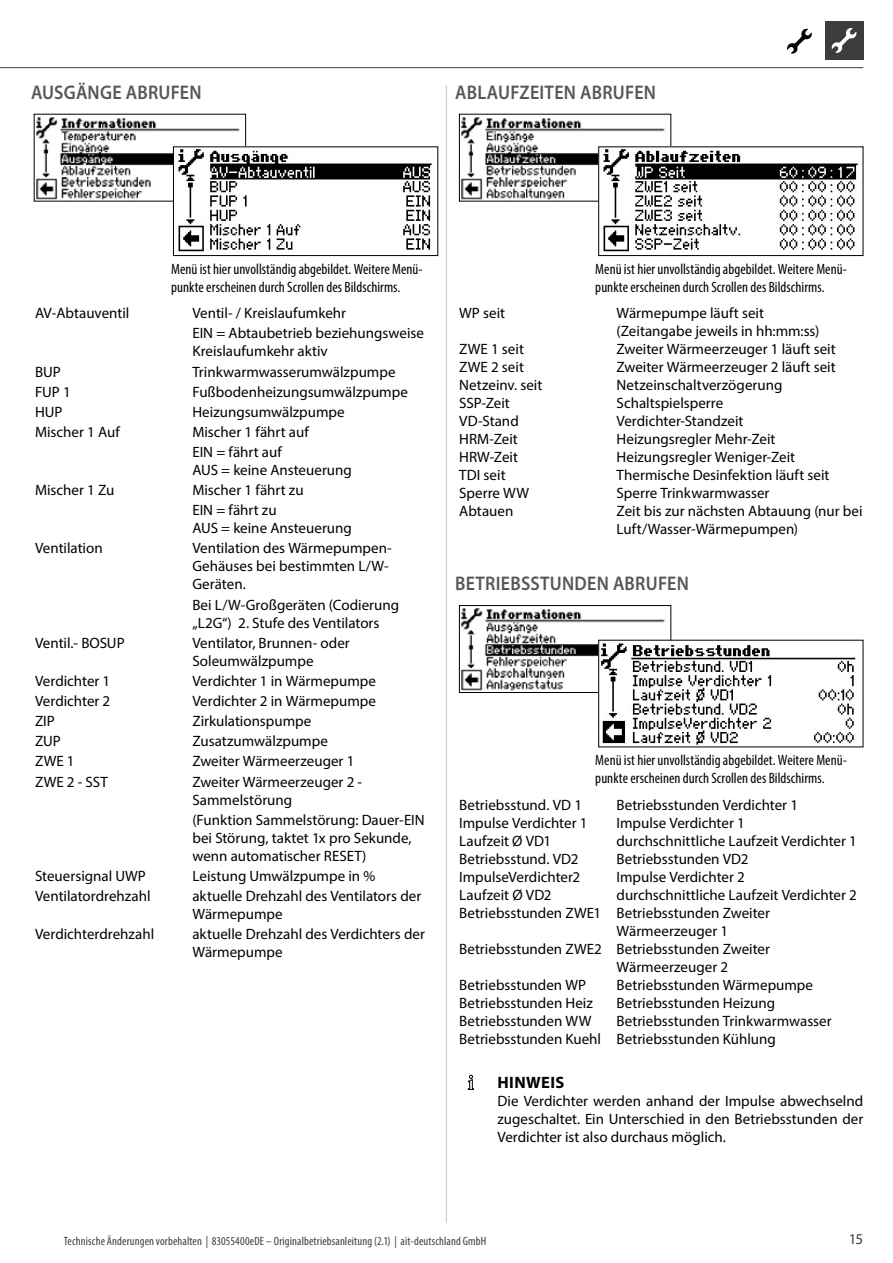
<style>
.page{position:relative;width:893px;height:1263px;background:#fff}
.page>*{position:absolute;margin:0;border:0;box-sizing:border-box;transform-origin:0 0}
.t1{font:600 19.8px "Myriad Pro";letter-spacing:.015em;color:#575756;scale:.91 1}
.t2{font:700 16.5px "Myriad Pro";letter-spacing:.025em;color:#000}
.t3{font:15px/18px "Myriad Pro";color:#000}
.t4{font:condensed 15px/18px "Myriad Pro";letter-spacing:.005em;color:#000}
.t5{font:15px "Myriad Pro";color:#3d3e3d}
.t6{font:condensed 12px "Myriad Pro";letter-spacing:.01em;color:#3d3e3d}
</style>
<div class="page">
<hr style="left:0;top:67px;width:863px;height:1px;background:#3d3e3d">
<div style="left:825px;top:21px;width:38px;height:39px;background:#3c3c3b"></div>
<svg style="left:832px;top:28px;width:25px;height:25px"></svg>
<svg style="left:787px;top:29px;width:25px;height:25px"></svg>
<hr style="left:446px;top:85px;width:1px;height:1137px;background:#c6c6c6">
<img style="left:461px;top:117px;width:208px;height:82px">
<img style="left:600px;top:149px;width:258px;height:103px">
<div style="left:598px;top:147px;width:265px;height:109px;border:1px solid #000"></div>
<img style="left:461px;top:608px;width:208px;height:83px">
<div style="left:459px;top:605px;width:212px;height:88px;border:1px solid #000"></div>
<img style="left:600px;top:642px;width:256px;height:103px">
<svg style="left:467px;top:1074px;width:7px;height:16px"></svg>
<img style="left:36px;top:117px;width:208px;height:82px">
<img style="left:175px;top:149px;width:257px;height:103px">
<div style="left:173px;top:147px;width:265px;height:109px;border:1px solid #000"></div>
<h1 class="t1" style="left:31px;top:79px;width:189px">AUSGÄNGE ABRUFEN</h1>
<h1 class="t1" style="left:455px;top:79px;width:222px">ABLAUFZEITEN ABRUFEN</h1>
<p class="t4" style="left:171px;top:260px;width:253px">Menü ist hier unvollständig abgebildet. Weitere Menü&shy;punkte erscheinen durch Scrollen des Bildschirms.</p>
<p class="t3" style="left:35px;top:304px;width:96px">AV-Abtauventil</p>
<p class="t3" style="left:192px;top:303px;width:233px;line-height:20.1px">Ventil- / Kreislaufumkehr<br>EIN = Abtaubetrieb beziehungsweise</p>
<p class="t3" style="left:192px;top:342px;width:137px">Kreislaufumkehr aktiv</p>
<p class="t3" style="left:35px;top:362px;width:27px">BUP</p>
<p class="t3" style="left:192px;top:362px;width:205px">Trinkwarmwasserumwälzpumpe</p>
<p class="t3" style="left:35px;top:382px;width:37px">FUP 1</p>
<p class="t3" style="left:192px;top:382px;width:217px">Fußbodenheizungsumwälzpumpe</p>
<p class="t3" style="left:35px;top:402px;width:29px">HUP</p>
<p class="t3" style="left:192px;top:402px;width:154px">Heizungsumwälzpumpe</p>
<p class="t3" style="left:35px;top:423px;width:86px">Mischer 1 Auf</p>
<p class="t3" style="left:192px;top:422px;width:118px;line-height:20.1px">Mischer 1 fährt auf<br>EIN = fährt auf</p>
<p class="t3" style="left:192px;top:461px;width:161px">AUS = keine Ansteuerung</p>
<p class="t3" style="left:35px;top:481px;width:81px">Mischer 1 Zu</p>
<p class="t3" style="left:192px;top:480px;width:113px;line-height:20.1px">Mischer 1 fährt zu<br>EIN = fährt zu</p>
<p class="t3" style="left:192px;top:519px;width:161px">AUS = keine Ansteuerung</p>
<p class="t3" style="left:35px;top:539px;width:69px">Ventilation</p>
<p class="t3" style="left:192px;top:539px;width:201px">Ventilation des Wärmepumpen-<br>Gehäuses bei bestimmten L/W-<br>Geräten.</p>
<p class="t3" style="left:192px;top:595px;width:208px">Bei L/W-Großgeräten (Codierung „L2G“) 2. Stufe des Ventilators</p>
<p class="t3" style="left:35px;top:633px;width:91px">Ventil.- BOSUP</p>
<p class="t3" style="left:192px;top:633px;width:159px">Ventilator, Brunnen- oder<br>Soleumwälzpumpe</p>
<p class="t3" style="left:35px;top:672px;width:77px">Verdichter 1</p>
<p class="t3" style="left:192px;top:672px;width:185px">Verdichter 1 in Wärmepumpe</p>
<p class="t3" style="left:35px;top:692px;width:77px">Verdichter 2</p>
<p class="t3" style="left:192px;top:692px;width:185px">Verdichter 2 in Wärmepumpe</p>
<p class="t3" style="left:35px;top:712px;width:21px">ZIP</p>
<p class="t3" style="left:192px;top:712px;width:120px">Zirkulationspumpe</p>
<p class="t3" style="left:35px;top:732px;width:27px">ZUP</p>
<p class="t3" style="left:192px;top:732px;width:137px">Zusatzumwälzpumpe</p>
<p class="t3" style="left:35px;top:752px;width:41px">ZWE 1</p>
<p class="t3" style="left:192px;top:752px;width:163px">Zweiter Wärmeerzeuger 1</p>
<p class="t3" style="left:35px;top:772px;width:74px">ZWE 2 - SST</p>
<p class="t3" style="left:192px;top:772px;width:171px">Zweiter Wärmeerzeuger 2 -<br>Sammelstörung</p>
<p class="t3" style="left:192px;top:810px;width:234px">(Funktion Sammelstörung: Dauer-EIN bei Störung, taktet 1x pro Sekunde, wenn automatischer RESET)</p>
<p class="t3" style="left:35px;top:866px;width:112px">Steuersignal UWP</p>
<p class="t3" style="left:192px;top:866px;width:184px">Leistung Umwälzpumpe in %</p>
<p class="t3" style="left:35px;top:887px;width:117px">Ventilatordrehzahl</p>
<p class="t3" style="left:192px;top:887px;width:230px">aktuelle Drehzahl des Ventilators der<br>Wärmepumpe</p>
<p class="t3" style="left:35px;top:925px;width:121px">Verdichterdrehzahl</p>
<p class="t3" style="left:192px;top:925px;width:234px">aktuelle Drehzahl des Verdichters der<br>Wärmepumpe</p>
<p class="t4" style="left:595px;top:260px;width:253px">Menü ist hier unvollständig abgebildet. Weitere Menü&shy;punkte erscheinen durch Scrollen des Bildschirms.</p>
<p class="t3" style="left:459px;top:304px;width:47px">WP seit</p>
<p class="t3" style="left:617px;top:304px;width:204px">Wärmepumpe läuft seit (Zeitangabe jeweils in hh:mm:ss)</p>
<p class="t3" style="left:459px;top:340px;width:66px">ZWE 1 seit</p>
<p class="t3" style="left:617px;top:340px;width:221px">Zweiter Wärmeerzeuger 1 läuft seit</p>
<p class="t3" style="left:459px;top:358px;width:66px">ZWE 2 seit</p>
<p class="t3" style="left:617px;top:358px;width:221px">Zweiter Wärmeerzeuger 2 läuft seit</p>
<p class="t3" style="left:459px;top:376px;width:85px">Netzeinv. seit</p>
<p class="t3" style="left:617px;top:376px;width:167px">Netzeinschaltverzögerung</p>
<p class="t3" style="left:459px;top:394px;width:52px">SSP-Zeit</p>
<p class="t3" style="left:617px;top:394px;width:108px">Schaltspielsperre</p>
<p class="t3" style="left:459px;top:412px;width:61px">VD-Stand</p>
<p class="t3" style="left:617px;top:412px;width:128px">Verdichter-Standzeit</p>
<p class="t3" style="left:459px;top:430px;width:60px">HRM-Zeit</p>
<p class="t3" style="left:617px;top:430px;width:160px">Heizungsregler Mehr-Zeit</p>
<p class="t3" style="left:459px;top:448px;width:60px">HRW-Zeit</p>
<p class="t3" style="left:617px;top:448px;width:180px">Heizungsregler Weniger-Zeit</p>
<p class="t3" style="left:459px;top:466px;width:48px">TDI seit</p>
<p class="t3" style="left:617px;top:466px;width:214px">Thermische Desinfektion läuft seit</p>
<p class="t3" style="left:459px;top:484px;width:71px">Sperre WW</p>
<p class="t3" style="left:617px;top:484px;width:154px">Sperre Trinkwarmwasser</p>
<p class="t3" style="left:459px;top:502px;width:56px">Abtauen</p>
<p class="t3" style="left:617px;top:502px;width:247px">Zeit bis zur nächsten Abtauung (nur bei<br>Luft/Wasser-Wärmepumpen)</p>
<h1 class="t1" style="left:455px;top:571px;width:258px">BETRIEBSSTUNDEN ABRUFEN</h1>
<p class="t4" style="left:595px;top:751px;width:253px">Menü ist hier unvollständig abgebildet. Weitere Menü&shy;punkte erscheinen durch Scrollen des Bildschirms.</p>
<p class="t3" style="left:459px;top:795px;width:124px">Betriebsstund. VD 1</p>
<p class="t3" style="left:617px;top:795px;width:183px">Betriebsstunden Verdichter 1</p>
<p class="t3" style="left:459px;top:813px;width:130px">Impulse Verdichter 1</p>
<p class="t3" style="left:617px;top:813px;width:130px">Impulse Verdichter 1</p>
<p class="t3" style="left:459px;top:831px;width:94px">Laufzeit Ø VD1</p>
<p class="t3" style="left:617px;top:831px;width:242px">durchschnittliche Laufzeit Verdichter 1</p>
<p class="t3" style="left:459px;top:849px;width:121px">Betriebsstund. VD2</p>
<p class="t3" style="left:617px;top:849px;width:133px">Betriebsstunden VD2</p>
<p class="t3" style="left:459px;top:867px;width:123px">ImpulseVerdichter2</p>
<p class="t3" style="left:617px;top:867px;width:130px">Impulse Verdichter 2</p>
<p class="t3" style="left:459px;top:885px;width:94px">Laufzeit Ø VD2</p>
<p class="t3" style="left:617px;top:885px;width:242px">durchschnittliche Laufzeit Verdichter 2</p>
<p class="t3" style="left:459px;top:903px;width:312px">Betriebsstunden ZWE1 Betriebsstunden Zweiter</p>
<p class="t3" style="left:617px;top:921px;width:113px">Wärmeerzeuger 1</p>
<p class="t3" style="left:459px;top:939px;width:312px">Betriebsstunden ZWE2 Betriebsstunden Zweiter</p>
<p class="t3" style="left:617px;top:957px;width:113px">Wärmeerzeuger 2</p>
<p class="t3" style="left:459px;top:975px;width:128px">Betriebsstunden WP</p>
<p class="t3" style="left:617px;top:975px;width:198px">Betriebsstunden Wärmepumpe</p>
<p class="t3" style="left:459px;top:993px;width:135px">Betriebsstunden Heiz</p>
<p class="t3" style="left:617px;top:993px;width:160px">Betriebsstunden Heizung</p>
<p class="t3" style="left:459px;top:1011px;width:134px">Betriebsstunden WW</p>
<p class="t3" style="left:459px;top:1011px;width:374px;text-indent:157px">Betriebsstunden Trinkwarmwasser<br>Betriebsstunden Kuehl Betriebsstunden Kühlung</p>
<p class="t2" style="left:497px;top:1072px;width:68px">HINWEIS</p>
<p class="t3" style="left:497px;top:1092px;width:367px;text-align:justify">Die Verdichter werden anhand der Impulse abwechselnd zugeschaltet. Ein Unterschied in den Betriebsstunden der Verdichter ist also durchaus möglich.</p>
<p class="t6" style="left:64px;top:1233px;width:424px">Technische Änderungen vorbehalten | 83055400eDE – Originalbetriebsanleitung (2.1) | ait-deutschland GmbH</p>
<p class="t5" style="left:849px;top:1229px;width:16px">15</p>
</div>
